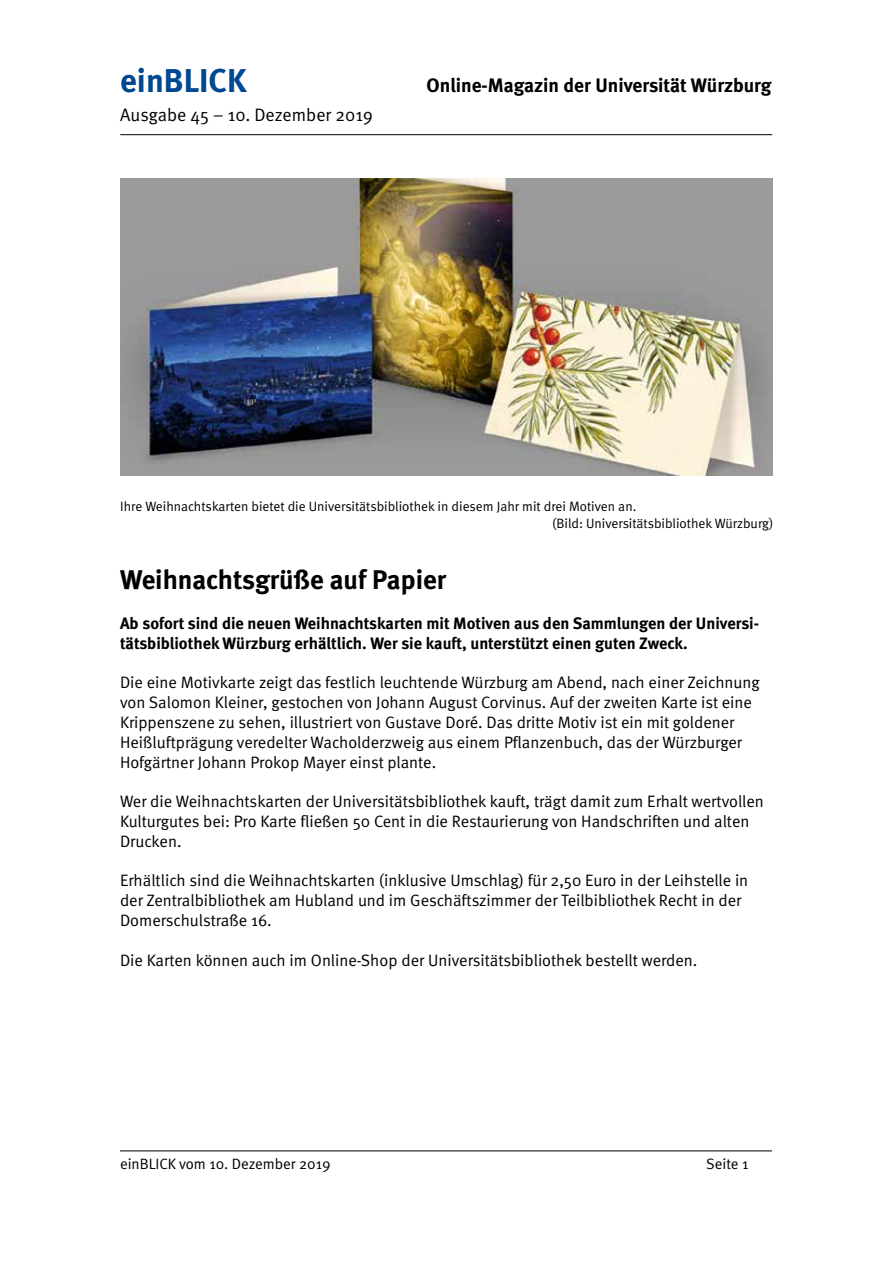
<style>
.page{position:relative;width:893px;height:1263px;background:#fff}
.page>*{position:absolute;margin:0;border:0;box-sizing:border-box;transform-origin:0 0}
.t1{font:700 33px "Meta";color:#004990}
.t2{font:700 27px "Meta";color:#000}
.t3{font:700 19.5px "Meta";color:#000}
.t4{font:18px "Meta Normal";color:#000}
.t5{font:16.5px/19.8px "Meta Normal";color:#000}
.t6{font:700 16.5px/19.8px "Meta";color:#000}
.t7{font:15px "Meta Normal";color:#000}
.t8{font:13.5px/16.2px "Meta Normal";color:#000}
</style>
<div class="page">
<hr style="left:120px;top:134px;width:652px;height:1px;background:#000">
<hr style="left:120px;top:1150px;width:652px;height:1px;background:#000">
<img style="left:120px;top:179px;width:652px;height:296px">
<h1 class="t1" style="left:120px;top:61px;width:128px">einBLICK</h1>
<p class="t3" style="left:427px;top:74px;width:346px">Online-Magazin der Universität Würzburg</p>
<p class="t4" style="left:120px;top:105px;width:254px">Ausgabe 45 – 10. Dezember 2019</p>
<p class="t8" style="left:552px;top:498px;width:223px;text-indent:-432px">Ihre Weihnachtskarten bietet die Universitätsbibliothek in diesem Jahr mit drei Motiven an.<br>(Bild: Universitätsbibliothek Würzburg)</p>
<h2 class="t2" style="left:120px;top:564px;width:328px">Weihnachtsgrüße auf Papier</h2>
<p class="t6" style="left:120px;top:613px;width:640px">Ab sofort sind die neuen Weihnachtskarten mit Motiven aus den Sammlungen der Universi&shy;tätsbibliothek Würzburg erhältlich. Wer sie kauft, unterstützt einen guten Zweck.</p>
<p class="t5" style="left:120px;top:672px;width:641px">Die eine Motivkarte zeigt das festlich leuchtende Würzburg am Abend, nach einer Zeichnung von Salomon Kleiner, gestochen von Johann August Corvinus. Auf der zweiten Karte ist eine Krippenszene zu sehen, illustriert von Gustave Doré. Das dritte Motiv ist ein mit goldener Heißluftprägung veredelter Wacholderzweig aus einem Pflanzenbuch, das der Würzburger Hofgärtner Johann Prokop Mayer einst plante.</p>
<p class="t5" style="left:120px;top:791px;width:645px">Wer die Weihnachtskarten der Universitätsbibliothek kauft, trägt damit zum Erhalt wertvollen<br>Kulturgutes bei: Pro Karte fließen 50 Cent in die Restaurierung von Handschriften und alten<br>Drucken.</p>
<p class="t5" style="left:120px;top:870px;width:630px">Erhältlich sind die Weihnachtskarten (inklusive Umschlag) für 2,50 Euro in der Leihstelle in der Zentralbibliothek am Hubland und im Geschäftszimmer der Teilbibliothek Recht in der<br>Domerschulstraße 16.</p>
<p class="t5" style="left:120px;top:950px;width:579px">Die Karten können auch im Online-Shop der Universitätsbibliothek bestellt werden.</p>
<p class="t7" style="left:120px;top:1155px;width:212px">einBLICK vom 10. Dezember 2019</p>
<p class="t7" style="left:706px;top:1155px;width:44px">Seite 1</p>
</div>
